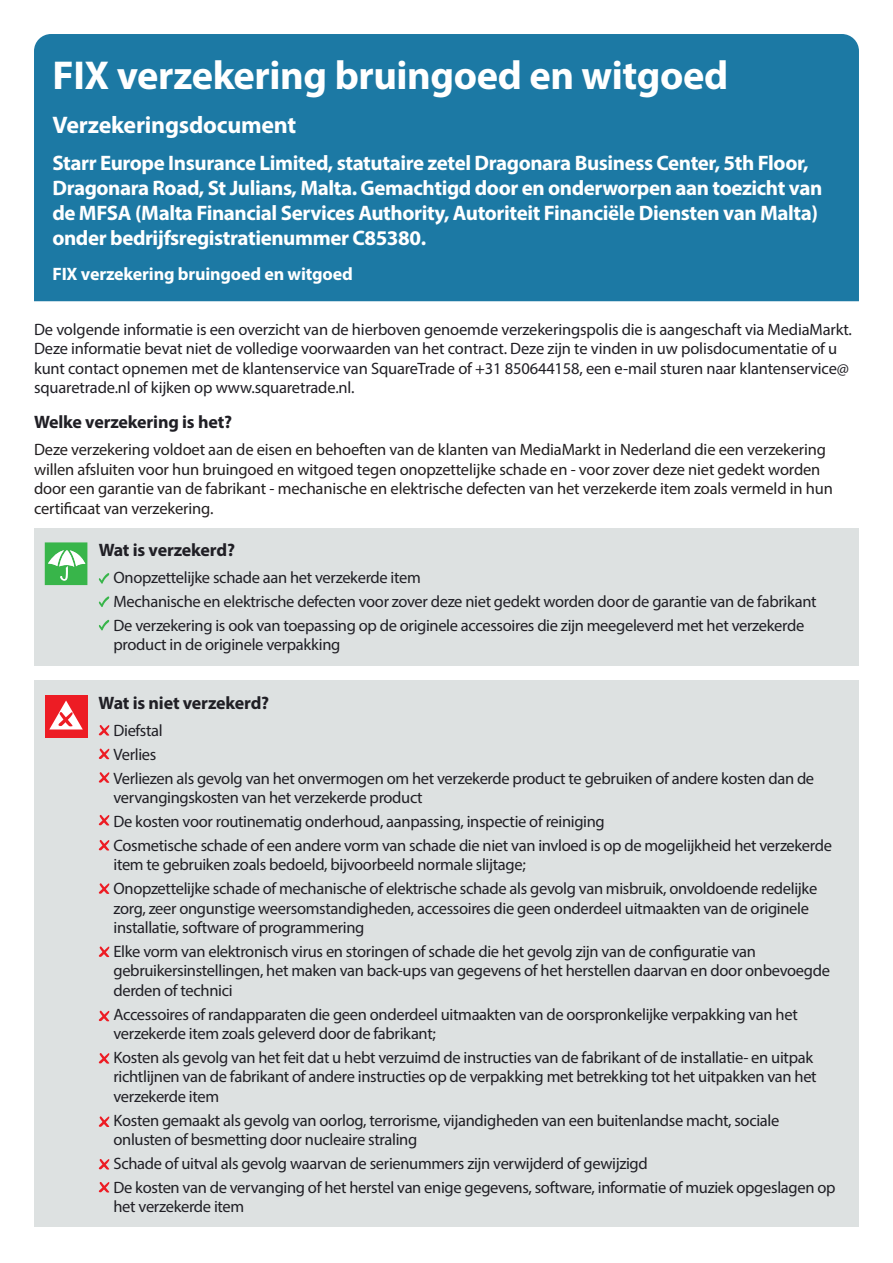
<style>
.page{position:relative;width:893px;height:1263px;background:#fff}
.page>*{position:absolute;margin:0;border:0;box-sizing:border-box;transform-origin:0 0}
.t1{font:700 40.5px "Myriad Pro";letter-spacing:-.01em;color:#fff}
.t2{font:700 24px "Myriad Pro";letter-spacing:-.01em;color:#fff}
.t3{font:700 21px/25.2px "Myriad Pro";letter-spacing:-.02em;color:#fff}
.t4{font:700 18px "Myriad Pro";letter-spacing:-.01em;color:#201f25}
.t5{font:700 18px "Myriad Pro";letter-spacing:-.01em;color:#fff}
.t6{font:16.5px/19.5px "Myriad Pro";letter-spacing:-.02em;color:#201f25}
.t7{font:16.5px/19.5px "Myriad Pro";letter-spacing:-.01em;color:#231f20}
</style>
<div class="page">
<div style="left:34px;top:34px;width:825px;height:267px;background:#1c79a4"></div>
<div style="left:34px;top:528px;width:825px;height:138px;background:#dde1e1"></div>
<svg style="left:45px;top:542px;width:42px;height:43px;background:#64c572"></svg>
<svg style="left:99px;top:573px;width:11px;height:11px"></svg>
<svg style="left:99px;top:596px;width:11px;height:11px"></svg>
<svg style="left:99px;top:620px;width:11px;height:10px"></svg>
<div style="left:34px;top:680px;width:825px;height:546px;background:#dde1e1"></div>
<div style="left:45px;top:695px;width:42px;height:42px;background:#ed1c24"></div>
<svg style="left:49px;top:700px;width:34px;height:29px"></svg>
<svg style="left:99px;top:725px;width:10px;height:11px"></svg>
<svg style="left:99px;top:748px;width:10px;height:11px"></svg>
<svg style="left:99px;top:772px;width:10px;height:11px"></svg>
<svg style="left:99px;top:815px;width:10px;height:10px"></svg>
<svg style="left:99px;top:840px;width:10px;height:10px"></svg>
<svg style="left:99px;top:883px;width:10px;height:11px"></svg>
<svg style="left:99px;top:946px;width:10px;height:11px"></svg>
<svg style="left:99px;top:1011px;width:10px;height:10px"></svg>
<svg style="left:99px;top:1053px;width:10px;height:11px"></svg>
<svg style="left:99px;top:1116px;width:10px;height:11px"></svg>
<svg style="left:99px;top:1159px;width:10px;height:10px"></svg>
<svg style="left:99px;top:1182px;width:10px;height:10px"></svg>
<p class="t1" style="left:52px;top:49px;width:677px">FIX verzekering bruingoed en witgoed</p>
<p class="t2" style="left:52px;top:109px;width:246px">Verzekeringsdocument</p>
<p class="t3" style="left:52px;top:149px;width:771px">Starr Europe Insurance Limited, statutaire zetel Dragonara Business Center, 5th Floor, Dragonara Road, St Julians, Malta. Gemachtigd door en onderworpen aan toezicht van de MFSA (Malta Financial Services Authority, Autoriteit Financiële Diensten van Malta) onder bedrijfsregistratienummer C85380.</p>
<p class="t5" style="left:52px;top:262px;width:302px">FIX verzekering bruingoed en witgoed</p>
<p class="t6" style="left:34px;top:319px;width:819px">De volgende informatie is een overzicht van de hierboven genoemde verzekeringspolis die is aangeschaft via MediaMarkt.<br>Deze informatie bevat niet de volledige voorwaarden van het contract. Deze zijn te vinden in uw polisdocumentatie of u kunt contact opnemen met de klantenservice van SquareTrade of +31 850644158, een e-mail sturen naar klantenservice@ squaretrade.nl of kijken op www.squaretrade.nl.</p>
<p class="t4" style="left:34px;top:410px;width:200px">Welke verzekering is het?</p>
<p class="t7" style="left:34px;top:439px;width:800px">Deze verzekering voldoet aan de eisen en behoeften van de klanten van MediaMarkt in Nederland die een verzekering willen afsluiten voor hun bruingoed en witgoed tegen onopzettelijke schade en - voor zover deze niet gedekt worden door een garantie van de fabrikant - mechanische en elektrische defecten van het verzekerde item zoals vermeld in hun certificaat van verzekering.</p>
<p class="t4" style="left:99px;top:538px;width:138px">Wat is verzekerd?</p>
<p class="t6" style="left:114px;top:568px;width:309px">Onopzettelijke schade aan het verzekerde item</p>
<p class="t6" style="left:114px;top:591px;width:705px">Mechanische en elektrische defecten voor zover deze niet gedekt worden door de garantie van de fabrikant</p>
<p class="t6" style="left:114px;top:615px;width:692px">De verzekering is ook van toepassing op de originele accessoires die zijn meegeleverd met het verzekerde product in de originele verpakking</p>
<p class="t4" style="left:99px;top:691px;width:172px">Wat is niet verzekerd?</p>
<p class="t6" style="left:113px;top:721px;width:51px">Diefstal</p>
<p class="t6" style="left:113px;top:744px;width:44px">Verlies</p>
<p class="t6" style="left:113px;top:768px;width:702px">Verliezen als gevolg van het onvermogen om het verzekerde product te gebruiken of andere kosten dan de vervangingskosten van het verzekerde product</p>
<p class="t6" style="left:113px;top:811px;width:493px">De kosten voor routinematig onderhoud, aanpassing, inspectie of reiniging</p>
<p class="t6" style="left:113px;top:835px;width:720px">Cosmetische schade of een andere vorm van schade die niet van invloed is op de mogelijkheid het verzekerde item te gebruiken zoals bedoeld, bijvoorbeeld normale slijtage;</p>
<p class="t6" style="left:113px;top:878px;width:705px">Onopzettelijke schade of mechanische of elektrische schade als gevolg van misbruik, onvoldoende redelijke zorg, zeer ongunstige weersomstandigheden, accessoires die geen onderdeel uitmaakten van de originele installatie, software of programmering</p>
<p class="t6" style="left:113px;top:941px;width:718px">Elke vorm van elektronisch virus en storingen of schade die het gevolg zijn van de configuratie van gebruikersinstellingen, het maken van back-ups van gegevens of het herstellen daarvan en door onbevoegde derden of technici</p>
<p class="t6" style="left:113px;top:1004px;width:686px">Accessoires of randapparaten die geen onderdeel uitmaakten van de oorspronkelijke verpakking van het verzekerde item zoals geleverd door de fabrikant;</p>
<p class="t6" style="left:113px;top:1047px;width:705px">Kosten als gevolg van het feit dat u hebt verzuimd de instructies van de fabrikant of de installatie- en uitpak richtlijnen van de fabrikant of andere instructies op de verpakking met betrekking tot het uitpakken van het verzekerde item</p>
<p class="t6" style="left:113px;top:1110px;width:667px">Kosten gemaakt als gevolg van oorlog, terrorisme, vijandigheden van een buitenlandse macht, sociale onlusten of besmetting door nucleaire straling</p>
<p class="t6" style="left:113px;top:1153px;width:536px">Schade of uitval als gevolg waarvan de serienummers zijn verwijderd of gewijzigd</p>
<p class="t6" style="left:113px;top:1177px;width:723px">De kosten van de vervanging of het herstel van enige gegevens, software, informatie of muziek opgeslagen op het verzekerde item</p>
</div>
